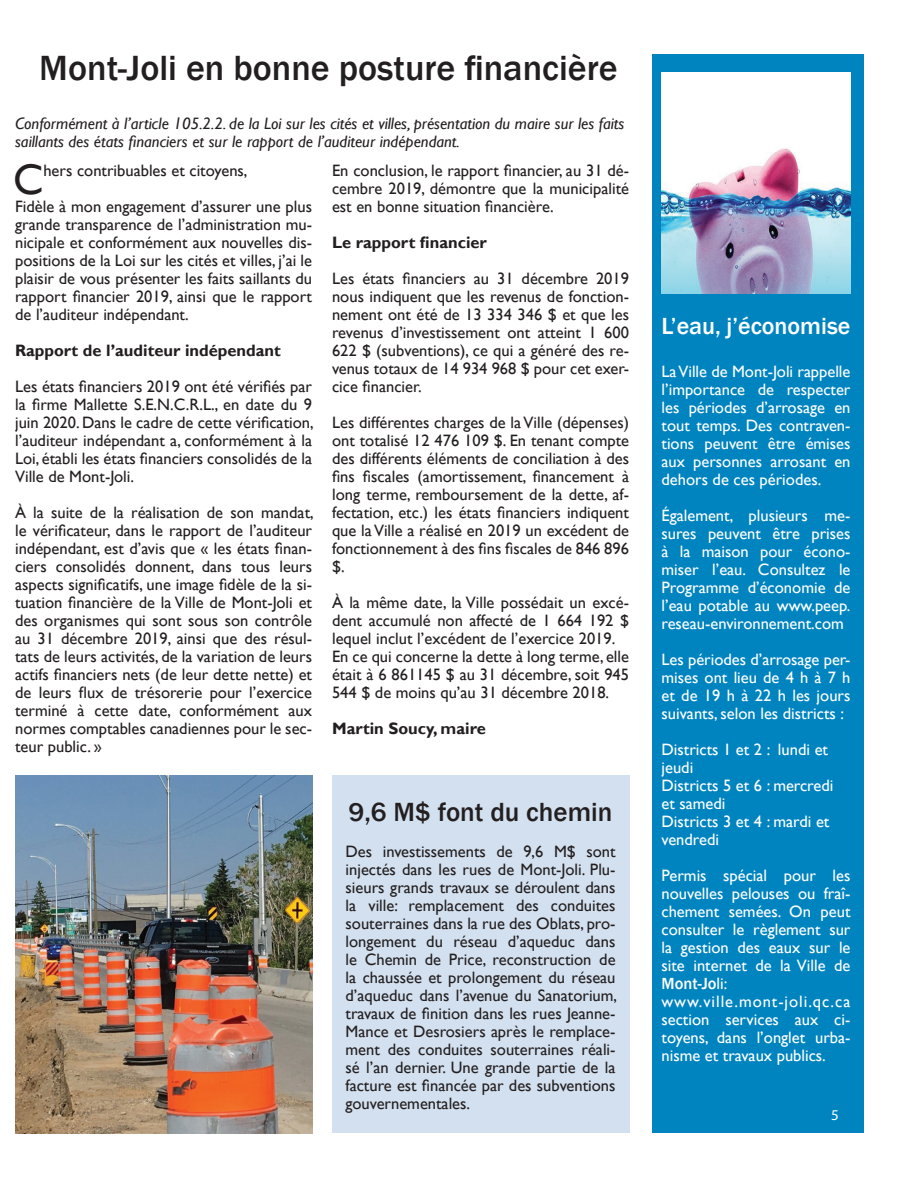
<style>
.page{position:relative;width:918px;height:1188px;background:#fff}
.page>*{position:absolute;margin:0;border:0;box-sizing:border-box;transform-origin:0 0}
.t1{font:42.9px "Gill Sans";color:#231f20}
.t2{font:500 36px "Franklin Gothic";color:#231f20}
.t3{font:500 27px "Franklin Gothic";color:#231f20}
.t4{font:500 24px "Franklin Gothic";color:#fff}
.t5{font:16.5px/18px "Gill Sans";color:#231f20;text-align:justify}
.t6{font:16.5px/18px "Gill Sans";color:#fff;text-align:justify}
.t7{font:italic 16.5px/18px "Gill Sans";color:#231f20}
.t8{font:700 16.5px "Gill Sans";color:#231f20}
.t9{font:500 16.5px "Franklin Gothic";color:#fff}
.t10{font:15px "Myriad Pro";color:#fff}
.s1{font-family:"Gill Sans";font-weight:400}
</style>
<div class="page">
<div style="left:652px;top:55px;width:211px;height:1078px;background:#0084c0"></div>
<img style="left:662px;top:73px;width:188px;height:221px">
<div style="left:332px;top:775px;width:297px;height:358px;background:#d3e0ef"></div>
<img style="left:15px;top:775px;width:297px;height:358px">
<h2 class="t2" style="left:39px;top:46px;width:580px">Mont-Joli en bonne posture financière</h2>
<p class="t7" style="left:15px;top:114px;width:611px">Conformément à l’article 105.2.2. de la Loi sur les cités et villes, présentation du maire sur les faits saillants des états financiers et sur le rapport de l’auditeur indépendant.</p>
<h1 class="t1" style="left:13px;top:154px;width:32px">C</h1>
<p class="t5" style="left:332px;top:161px;width:299px">En conclusion, le rapport financier, au 31 dé&shy;cembre 2019, démontre que la municipalité est en bonne situation financière.</p>
<p class="t8" style="left:332px;top:232px;width:156px">Le rapport financier</p>
<p class="t5" style="left:332px;top:269px;width:299px">Les états financiers au 31 décembre 2019 nous indiquent que les revenus de fonction&shy;nement ont été de 13 334 346 $ et que les revenus d’investissement ont atteint 1 600<br>622 $ (subventions), ce qui a généré des re&shy;venus totaux de 14 934 968 $ pour cet exer&shy;cice financier.</p>
<p class="t5" style="left:332px;top:413px;width:299px">Les différentes charges de la Ville (dépenses) ont totalisé 12 476 109 $. En tenant compte des différents éléments de conciliation à des fins fiscales (amortissement, financement à long terme, remboursement de la dette, af&shy;fectation, etc.) les états financiers indiquent que la Ville a réalisé en 2019 un excédent de fonctionnement à des fins fiscales de 846 896 $.</p>
<p class="t5" style="left:332px;top:593px;width:299px;text-align:left">À la même date, la Ville possédait un excé&shy;dent accumulé non affecté de 1 664 192 $ lequel inclut l’excédent de l’exercice 2019.<br>En ce qui concerne la dette à long terme, elle était à 6 861145 $ au 31 décembre, soit 945<br>544 $ de moins qu’au 31 décembre 2018.</p>
<p class="t8" style="left:332px;top:718px;width:155px">Martin Soucy, maire</p>
<p class="t5" style="left:15px;top:152px;width:298px;line-height:36px;text-indent:28px">hers contribuables et citoyens,<br>Fidèle à mon engagement d’assurer une plus</p>
<p class="t5" style="left:15px;top:215px;width:299px">grande transparence de l’administration mu&shy;nicipale et conformément aux nouvelles dis&shy;positions de la Loi sur les cités et villes, j’ai le plaisir de vous présenter les faits saillants du rapport financier 2019, ainsi que le rapport de l’auditeur indépendant.</p>
<p class="t8" style="left:15px;top:340px;width:267px">Rapport de l’auditeur indépendant</p>
<p class="t5" style="left:15px;top:377px;width:300px">Les états financiers 2019 ont été vérifiés par la firme Mallette S.E.N.C.R.L., en date du 9 juin 2020. Dans le cadre de cette vérification, l’auditeur indépendant a, conformément à la Loi, établi les états financiers consolidés de la Ville de Mont-Joli.</p>
<p class="t5" style="left:15px;top:503px;width:300px">À la suite de la réalisation de son mandat, le vérificateur, dans le rapport de l’auditeur indépendant, est d’avis que « les états finan&shy;ciers consolidés donnent, dans tous leurs aspects significatifs, une image fidèle de la si&shy;tuation financière de la Ville de Mont-Joli et des organismes qui sont sous son contrôle au 31 décembre 2019, ainsi que des résul&shy;tats de leurs activités, de la variation de leurs actifs financiers nets (de leur dette nette) et de leurs flux de trésorerie pour l’exercice terminé à cette date, conformément aux normes comptables canadiennes pour le sec&shy;teur public. »</p>
<h3 class="t3" style="left:349px;top:796px;width:265px">9,6 M$ font du chemin</h3>
<p class="t5" style="left:346px;top:843px;width:273px">Des investissements de 9,6 M$ sont injectés dans les rues de Mont-Joli. Plu&shy;sieurs grands travaux se déroulent dans la ville: remplacement des conduites souterraines dans la rue des Oblats, pro&shy;longement du réseau d’aqueduc dans le Chemin de Price, reconstruction de la chaussée et prolongement du réseau d’aqueduc dans l’avenue du Sanatorium, travaux de finition dans les rues Jeanne-Mance et Desrosiers après le remplace&shy;ment des conduites souterraines réali&shy;sé l’an dernier. Une grande partie de la facture est financée par des subventions gouvernementales.</p>
<h3 class="t4" style="left:662px;top:311px;width:191px">L’eau, j’économise</h3>
<p class="t6" style="left:662px;top:362px;width:191px">La Ville de Mont-Joli rappelle l’importance de respecter les périodes d’arrosage en tout temps. Des contraven&shy;tions peuvent être émises aux personnes arrosant en dehors de ces périodes.</p>
<p class="t6" style="left:662px;top:506px;width:191px">Également, plusieurs me&shy;sures peuvent être prises à la maison pour écono&shy;miser l’eau. Consultez le Programme d’économie de l’eau potable au www.peep. reseau-environnement.com</p>
<p class="t6" style="left:662px;top:650px;width:191px">Les périodes d’arrosage per&shy;mises ont lieu de 4 h à 7 h et de 19 h à 22 h les jours suivants, selon les districts :</p>
<p class="t6" style="left:662px;top:740px;width:173px;text-align:left">Districts 1 et 2 : lundi et jeudi<br>Districts 5 et 6 : mercredi et samedi<br>Districts 3 et 4 : mardi et vendredi</p>
<p class="t6" style="left:662px;top:867px;width:191px">Permis spécial pour les nouvelles pelouses ou fraî&shy;chement semées. On peut consulter le règlement sur la gestion des eaux sur le site internet de la Ville de</p>
<p class="t9" style="left:662px;top:973px;width:67px">Mont-Jo<span class="s1">li:</span></p>
<p class="t6" style="left:662px;top:993px;width:190px">www.ville.mont-joli.qc.ca section services aux ci&shy;toyens, dans l’onglet urba&shy;nisme et travaux publics.</p>
<p class="t10" style="left:831px;top:1105px;width:9px">5</p>
</div>
